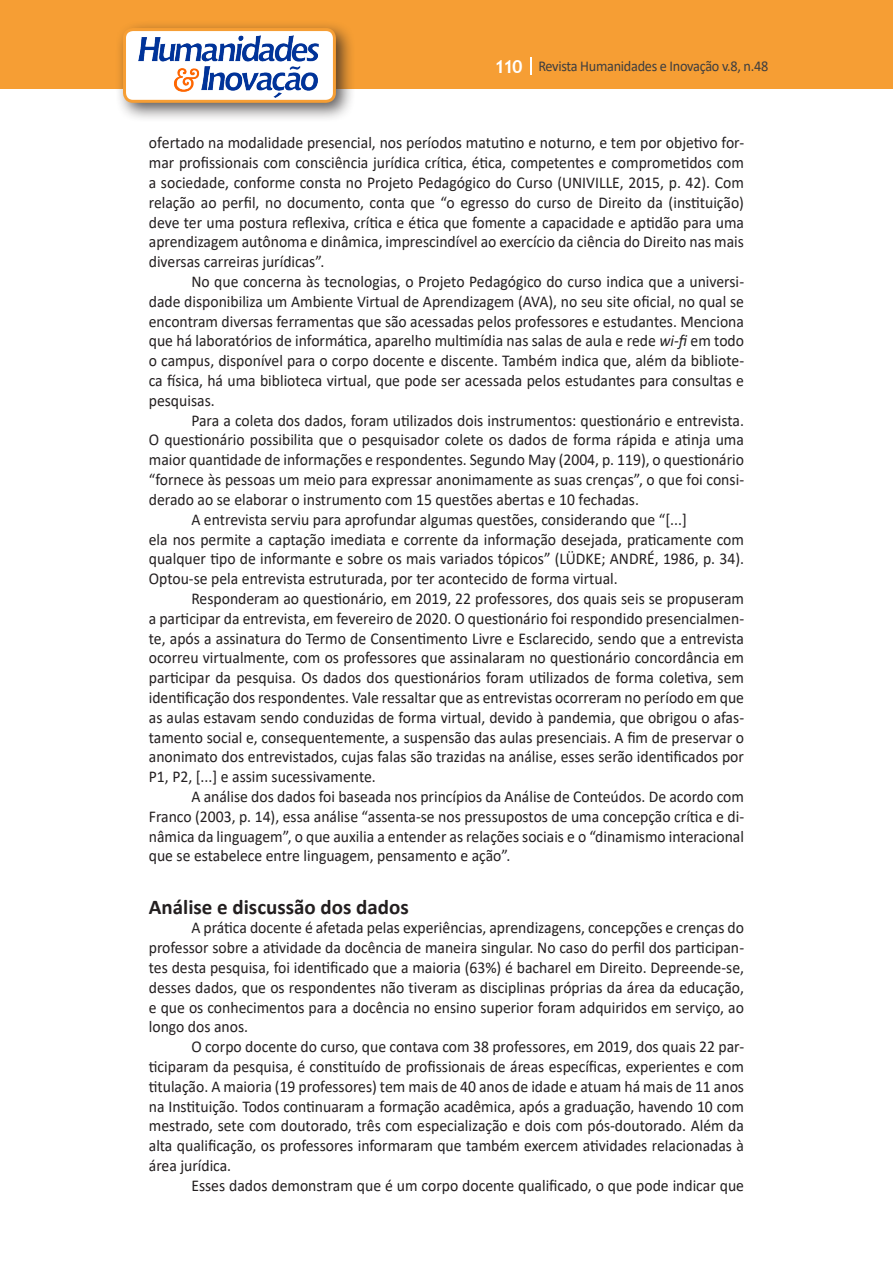
<style>
.page{position:relative;width:893px;height:1263px;background:#fff}
.page>*{position:absolute;margin:0;border:0;box-sizing:border-box;transform-origin:0 0}
.Titulo_2{font:700 21px "Calibri";color:#231f20}
.Texto{font:16.5px/19.8px "Calibri";color:#231f20;text-align:justify;scale:.95 1}
.t1{font:15px "Calibri";letter-spacing:-.02em;color:#3e3e3f;scale:.95 1}
.s1{font-family:"Trebuchet MS";font-weight:700;font-size:18px;color:#fff}
.s2{font-style:italic}
</style>
<div class="page">
<div style="left:0;top:0;width:893px;height:88px;background:#f69e34"></div>
<svg style="left:530px;top:57px;width:2px;height:18px"></svg>
<div style="left:115px;top:20px;width:241px;height:103px;background:#231f20;opacity:.75"></div>
<div style="left:125px;top:30px;width:209px;height:71px;background:#fff;border-radius:9px"></div>
<img style="left:138px;top:35px;width:181px;height:62px">
<div style="left:123px;top:28px;width:213px;height:75px;border:3px solid #f69e34;border-radius:9px"></div>
<p class="t1" style="left:495px;top:56px;width:290px"><span class="s1">110</span> Revista Humanidades e Inovação v.8, n.48</p>
<p class="Texto" style="left:149px;top:133px;width:628px">ofertado na modalidade presencial, nos períodos matutino e noturno, e tem por objetivo for&shy;mar profissionais com consciência jurídica crítica, ética, competentes e comprometidos com a sociedade, conforme consta no Projeto Pedagógico do Curso (UNIVILLE, 2015, p. 42). Com relação ao perfil, no documento, conta que “o egresso do curso de Direito da (instituição) deve ter uma postura reflexiva, crítica e ética que fomente a capacidade e aptidão para uma aprendizagem autônoma e dinâmica, imprescindível ao exercício da ciência do Direito nas mais diversas carreiras jurídicas”.</p>
<p class="Texto" style="left:149px;top:271px;width:628px;text-indent:43px">No que concerna às tecnologias, o Projeto Pedagógico do curso indica que a universi&shy;dade disponibiliza um Ambiente Virtual de Aprendizagem (AVA), no seu site oficial, no qual se encontram diversas ferramentas que são acessadas pelos professores e estudantes. Menciona que há laboratórios de informática, aparelho multimídia nas salas de aula e rede <span class="s2">wi-fi</span> em todo o campus, disponível para o corpo docente e discente. Também indica que, além da bibliote&shy;ca física, há uma biblioteca virtual, que pode ser acessada pelos estudantes para consultas e pesquisas.</p>
<p class="Texto" style="left:149px;top:410px;width:628px;text-indent:43px">Para a coleta dos dados, foram utilizados dois instrumentos: questionário e entrevista.<br>O questionário possibilita que o pesquisador colete os dados de forma rápida e atinja uma maior quantidade de informações e respondentes. Segundo May (2004, p. 119), o questionário “fornece às pessoas um meio para expressar anonimamente as suas crenças”, o que foi consi&shy;derado ao se elaborar o instrumento com 15 questões abertas e 10 fechadas.</p>
<p class="Texto" style="left:149px;top:509px;width:628px;text-align:left;text-indent:43px">A entrevista serviu para aprofundar algumas questões, considerando que “[...]<br>ela nos permite a captação imediata e corrente da informação desejada, praticamente com qualquer tipo de informante e sobre os mais variados tópicos” (LÜDKE; ANDRÉ, 1986, p. 34).<br>Optou-se pela entrevista estruturada, por ter acontecido de forma virtual.</p>
<p class="Texto" style="left:149px;top:588px;width:628px;text-indent:43px">Responderam ao questionário, em 2019, 22 professores, dos quais seis se propuseram a participar da entrevista, em fevereiro de 2020. O questionário foi respondido presencialmen&shy;te, após a assinatura do Termo de Consentimento Livre e Esclarecido, sendo que a entrevista ocorreu virtualmente, com os professores que assinalaram no questionário concordância em participar da pesquisa. Os dados dos questionários foram utilizados de forma coletiva, sem identificação dos respondentes. Vale ressaltar que as entrevistas ocorreram no período em que as aulas estavam sendo conduzidas de forma virtual, devido à pandemia, que obrigou o afas&shy;tamento social e, consequentemente, a suspensão das aulas presenciais. A fim de preservar o anonimato dos entrevistados, cujas falas são trazidas na análise, esses serão identificados por P1, P2, [...] e assim sucessivamente.</p>
<p class="Texto" style="left:149px;top:786px;width:628px;text-indent:43px">A análise dos dados foi baseada nos princípios da Análise de Conteúdos. De acordo com Franco (2003, p. 14), essa análise “assenta-se nos pressupostos de uma concepção crítica e di&shy;nâmica da linguagem”, o que auxilia a entender as relações sociais e o “dinamismo interacional que se estabelece entre linguagem, pensamento e ação”.</p>
<p class="Titulo_2" style="left:149px;top:892px;width:262px">Análise e discussão dos dados</p>
<p class="Texto" style="left:149px;top:917px;width:628px;text-indent:43px">A prática docente é afetada pelas experiências, aprendizagens, concepções e crenças do professor sobre a atividade da docência de maneira singular. No caso do perfil dos participan&shy;tes desta pesquisa, foi identificado que a maioria (63%) é bacharel em Direito. Depreende-se, desses dados, que os respondentes não tiveram as disciplinas próprias da área da educação, e que os conhecimentos para a docência no ensino superior foram adquiridos em serviço, ao longo dos anos.</p>
<p class="Texto" style="left:149px;top:1036px;width:628px;text-indent:43px">O corpo docente do curso, que contava com 38 professores, em 2019, dos quais 22 par&shy;ticiparam da pesquisa, é constituído de profissionais de áreas específicas, experientes e com titulação. A maioria (19 professores) tem mais de 40 anos de idade e atuam há mais de 11 anos na Instituição. Todos continuaram a formação acadêmica, após a graduação, havendo 10 com mestrado, sete com doutorado, três com especialização e dois com pós-doutorado. Além da alta qualificação, os professores informaram que também exercem atividades relacionadas à área jurídica.</p>
<p class="Texto" style="left:191px;top:1175px;width:583px">Esses dados demonstram que é um corpo docente qualificado, o que pode indicar que</p>
</div>
